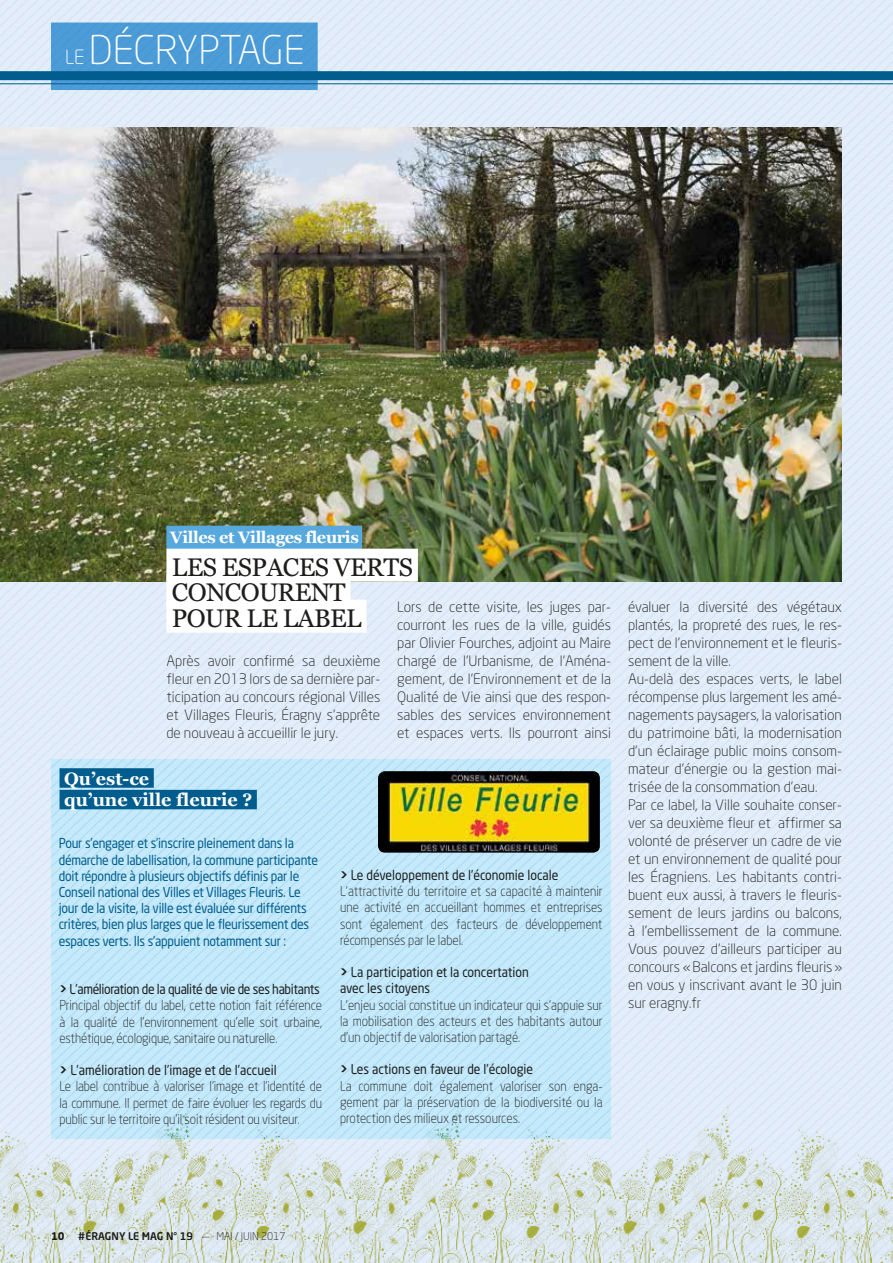
<style>
.page{position:relative;width:893px;height:1263px;background:#fff}
.page>*{position:absolute;margin:0;border:0;box-sizing:border-box;transform-origin:0 0}
.t1{font:300 39.15px "Neo Sans";color:#fff}
.t2{font:25.5px/25.5px "Georgia";letter-spacing:-.025em;color:#1d1d1b}
.t3{font:700 18px/21.6px "Georgia";color:#fff}
.t4{font:700 16.5px "Georgia";letter-spacing:-.025em;color:#fff}
.t5{font:300 14.25px/18px "Neo Sans";color:#1d1d1b;text-align:justify}
.t6{font:300 13.5px/16.2px "Neo Sans";color:#1d1d1b;text-align:justify;scale:.9 1}
.t7{font:13.5px/16.2px "Neo Sans Std";letter-spacing:-.02em;color:#005d8e;scale:.9 1}
.t8{font:13.5px/16.2px "Neo Sans Std";color:#1d1d1b;scale:.9 1}
.t9{font:13.5px "Neo Sans Std";letter-spacing:-.03em;color:#1d1d1b;scale:.9 1}
.t10{font:500 10.5px "Neo Sans Std";color:#1d1d1b}
.t11{font:700 10.5px "Neo Sans Std";color:#1d1d1b}
.s1{font-size:19.5px}
.s2{font-weight:700}
.s3{font-weight:300}
</style>
<div class="page">
<img style="left:0;top:0;width:893px;height:1082px">
<div style="left:51px;top:23px;width:267px;height:67px;background:#4c9cd7"></div>
<img style="left:0;top:1082px;width:893px;height:181px">
<img style="left:0;top:128px;width:842px;height:453px">
<div style="left:166px;top:526px;width:196px;height:24px;background:#56a8dd"></div>
<div style="left:166px;top:549px;width:252px;height:33px;background:#fff"></div>
<div style="left:166px;top:574px;width:185px;height:33px;background:#fff"></div>
<div style="left:166px;top:600px;width:200px;height:33px;background:#fff"></div>
<svg style="left:51px;top:759px;width:560px;height:380px;background:#c1e7f9"></svg>
<div style="left:60px;top:768px;width:94px;height:20px;background:#005d8e"></div>
<div style="left:60px;top:790px;width:197px;height:19px;background:#005d8e"></div>
<img style="left:378px;top:771px;width:222px;height:82px">
<hr style="left:0;top:83px;width:893px;height:1px;background:#005d8e">
<div style="left:0;top:71px;width:893px;height:9px;background:#005d8e"></div>
<h1 class="t1" style="left:65px;top:26px;width:241px"><span class="s1">LE</span> DÉCRYPTAGE</h1>
<p class="t4" style="left:170px;top:525px;width:190px">Villes et Villages fleuris</p>
<h2 class="t2" style="left:172px;top:553px;width:243px">LES ESPACES VERTS<br>CONCOURENT<br>POUR LE LABEL</h2>
<p class="t5" style="left:397px;top:598px;width:215px">Lors de cette visite, les juges par&shy;courront les rues de la ville, guidés par Olivier Fourches, adjoint au Maire chargé de l’Urbanisme, de l’Aména&shy;gement, de l’Environnement et de la Qualité de Vie ainsi que des respon&shy;sables des services environnement et espaces verts. Ils pourront ainsi</p>
<p class="t5" style="left:166px;top:652px;width:215px">Après avoir confirmé sa deuxième fleur en 2013 lors de sa dernière par&shy;ticipation au concours régional Villes et Villages Fleuris, Éragny s’apprête de nouveau à accueillir le jury.</p>
<p class="t3" style="left:64px;top:767px;width:190px">Qu’est-ce<br>qu’une ville fleurie ?</p>
<p class="t7" style="left:59px;top:835px;width:290px">Pour s’engager et s’inscrire pleinement dans la démarche de labellisation, la commune participante doit répondre à plusieurs objectifs définis par le Conseil national des Villes et Villages Fleuris. Le jour de la visite, la ville est évaluée sur différents critères, bien plus larges que le fleurissement des espaces verts. Ils s’appuient notamment sur :</p>
<p class="t9" style="left:60px;top:981px;width:291px"><span class="s2">&gt;</span> L’amélioration de la qualité de vie de ses habitants</p>
<p class="t6" style="left:60px;top:997px;width:293px">Principal objectif du label, cette notion fait référence à la qualité de l’environnement qu’elle soit urbaine, esthétique, écologique, sanitaire ou naturelle.</p>
<p class="t8" style="left:60px;top:1062px;width:243px"><span class="s2">&gt;</span> L’amélioration de l’image et de l’accueil</p>
<p class="t6" style="left:60px;top:1078px;width:293px">Le label contribue à valoriser l’image et l’identité de la commune. Il permet de faire évoluer les regards du public sur le territoire qu’il soit résident ou visiteur.</p>
<p class="t8" style="left:340px;top:867px;width:244px"><span class="s2">&gt;</span> Le développement de l’économie locale</p>
<p class="t6" style="left:340px;top:883px;width:293px">L’attractivité du territoire et sa capacité à maintenir une activité en accueillant hommes et entreprises sont également des facteurs de développement récompensés par le label.</p>
<p class="t8" style="left:340px;top:964px;width:211px"><span class="s2">&gt;</span> La participation et la concertation avec les citoyens</p>
<p class="t6" style="left:340px;top:996px;width:293px">L’enjeu social constitue un indicateur qui s’appuie sur la mobilisation des acteurs et des habitants autour d’un objectif de valorisation partagé.</p>
<p class="t8" style="left:340px;top:1061px;width:216px"><span class="s2">&gt;</span> Les actions en faveur de l’écologie</p>
<p class="t6" style="left:340px;top:1077px;width:293px">La commune doit également valoriser son enga&shy;gement par la préservation de la biodiversité ou la protection des milieux et ressources.</p>
<p class="t5" style="left:628px;top:598px;width:215px;text-align:left">évaluer la diversité des végétaux plantés, la propreté des rues, le res&shy;pect de l’environnement et le fleuris&shy;sement de la ville.<br>Au-delà des espaces verts, le label récompense plus largement les amé&shy;nagements paysagers, la valorisation du patrimoine bâti, la modernisation d’un éclairage public moins consom&shy;mateur d’énergie ou la gestion mai&shy;trisée de la consommation d’eau.<br>Par ce label, la Ville souhaite conser&shy;ver sa deuxième fleur et affirmer sa volonté de préserver un cadre de vie et un environnement de qualité pour les Éragniens. Les habitants contri&shy;buent eux aussi, à travers le fleuris&shy;sement de leurs jardins ou balcons, à l’embellissement de la commune.<br>Vous pouvez d’ailleurs participer au concours «Balcons et jardins fleuris» en vous y inscrivant avant le 30 juin sur eragny.fr</p>
<p class="t11" style="left:51px;top:1229px;width:15px">10</p>
<p class="t10" style="left:78px;top:1229px;width:209px">#ÉRAGNY LE MAG N° 19 <span class="s3">— MAI / JUIN 2017</span></p>
</div>
